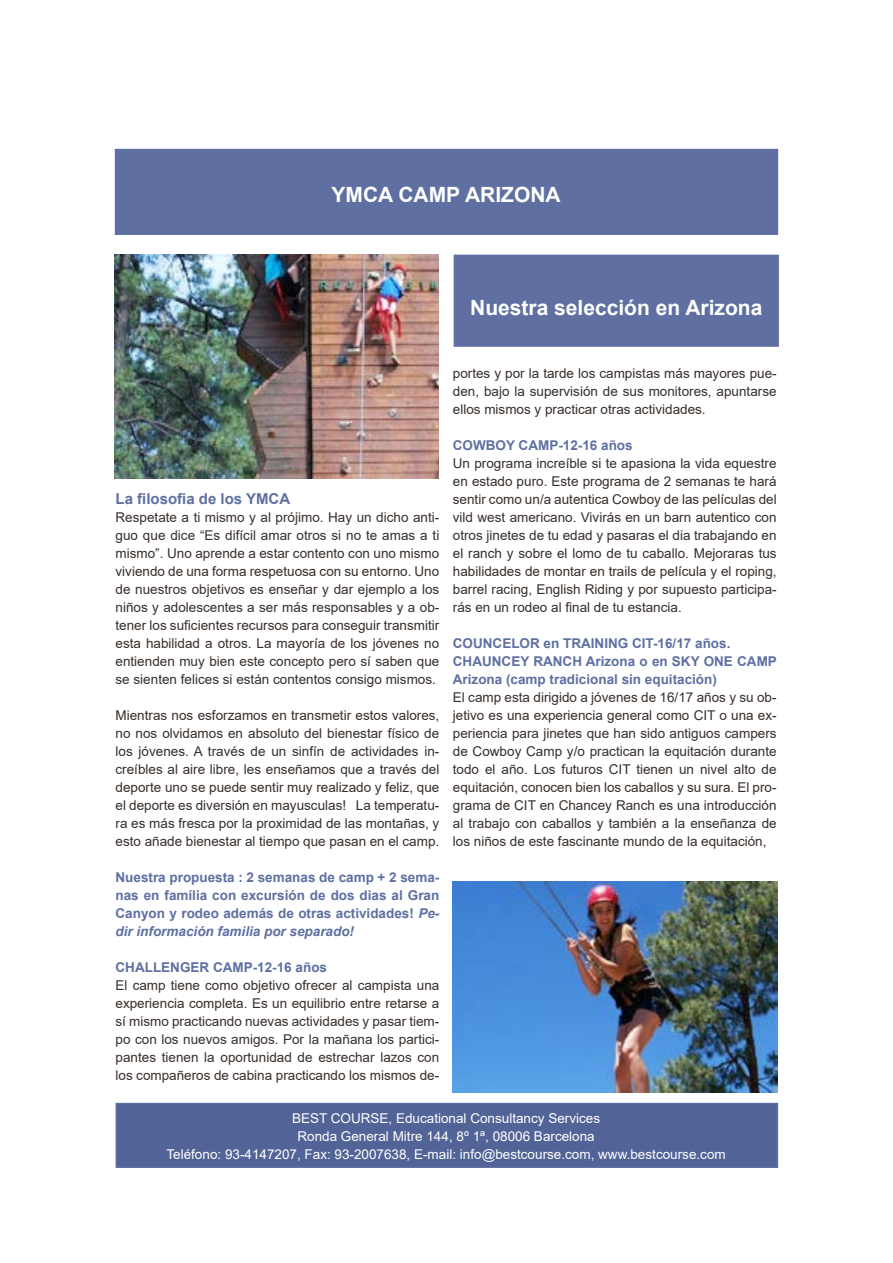
<style>
.page{position:relative;width:893px;height:1263px;background:#fff}
.page>*{position:absolute;margin:0;border:0;box-sizing:border-box;transform-origin:0 0}
.t1{font:700 21px "Arial";color:#fff}
.t2{font:700 15px "Arial";color:#5f6fa2}
.t3{font:13.5px/18px "Arial";color:#372e2a;text-align:justify}
.t4{font:700 13.5px/18px "Arial";color:#5f6fa2;text-align:justify}
.t5{font:13.5px/18px "Arial";color:#fff;text-align:center}
.s1{font-style:italic}
</style>
<div class="page">
<div style="left:116px;top:1103px;width:661px;height:64px;background:#526397"></div>
<div style="left:116px;top:1103px;width:662px;height:65px;border:2px solid #5f6fa2"></div>
<div style="left:115px;top:149px;width:663px;height:86px;background:#5f6fa2"></div>
<div style="left:454px;top:255px;width:324px;height:91px;background:#5f6fa2"></div>
<div style="left:454px;top:255px;width:325px;height:92px;border:2px solid #5f6fa2"></div>
<img style="left:115px;top:255px;width:324px;height:223px">
<img style="left:453px;top:881px;width:324px;height:212px">
<h1 class="t1" style="left:332px;top:180px;width:231px">YMCA CAMP ARIZONA</h1>
<h1 class="t1" style="left:470px;top:293px;width:294px">Nuestra selección en Arizona</h1>
<p class="t2" style="left:116px;top:488px;width:176px">La filosofia de los YMCA</p>
<p class="t3" style="left:116px;top:508px;width:325px">Respetate a ti mismo y al prójimo. Hay un dicho anti&shy;guo que dice “Es difícil amar otros si no te amas a ti mismo”. Uno aprende a estar contento con uno mismo viviendo de una forma respetuosa con su entorno. Uno de nuestros objetivos es enseñar y dar ejemplo a los niños y adolescentes a ser más responsables y a ob&shy;tener los suficientes recursos para conseguir transmitir esta habilidad a otros. La mayoría de los jóvenes no entienden muy bien este concepto pero sí saben que se sienten felices si están contentos consigo mismos.</p>
<p class="t3" style="left:116px;top:706px;width:325px">Mientras nos esforzamos en transmetir estos valores, no nos olvidamos en absoluto del bienestar físico de los jóvenes. A través de un sinfín de actividades in&shy;creíbles al aire libre, les enseñamos que a través del deporte uno se puede sentir muy realizado y feliz, que el deporte es diversión en mayusculas! La temperatu&shy;ra es más fresca por la proximidad de las montañas, y esto añade bienestar al tiempo que pasan en el camp.</p>
<p class="t4" style="left:116px;top:868px;width:325px">Nuestra propuesta : 2 semanas de camp + 2 sema&shy;nas en família con excursión de dos dias al Gran Canyon y rodeo además de otras actividades! <span class="s1">Pe&shy;dir información familia por separado!</span></p>
<p class="t4" style="left:116px;top:958px;width:213px">CHALLENGER CAMP-12-16 años</p>
<p class="t3" style="left:116px;top:976px;width:325px">El camp tiene como objetivo ofrecer al campista una experiencia completa. Es un equilibrio entre retarse a sí mismo practicando nuevas actividades y pasar tiem&shy;po con los nuevos amigos. Por la mañana los partici&shy;pantes tienen la oportunidad de estrechar lazos con los compañeros de cabina practicando los mismos de-</p>
<p class="t3" style="left:453px;top:364px;width:325px">portes y por la tarde los campistas más mayores pue&shy;den, bajo la supervisión de sus monitores, apuntarse ellos mismos y practicar otras actividades.</p>
<p class="t4" style="left:453px;top:436px;width:181px">COWBOY CAMP-12-16 años</p>
<p class="t3" style="left:453px;top:454px;width:325px">Un programa increíble si te apasiona la vida equestre en estado puro. Este programa de 2 semanas te hará sentir como un/a autentica Cowboy de las películas del vild west americano. Vivirás en un barn autentico con otros jinetes de tu edad y pasaras el dia trabajando en el ranch y sobre el lomo de tu caballo. Mejoraras tus habilidades de montar en trails de película y el roping, barrel racing, English Riding y por supuesto participa&shy;rás en un rodeo al final de tu estancia.</p>
<p class="t4" style="left:453px;top:634px;width:326px;text-align:left">COUNCELOR en TRAINING CIT-16/17 años.<br>CHAUNCEY RANCH Arizona o en SKY ONE CAMP<br>Arizona (camp tradicional sin equitación)</p>
<p class="t3" style="left:453px;top:688px;width:325px">El camp esta dirigido a jóvenes de 16/17 años y su ob&shy;jetivo es una experiencia general como CIT o una ex&shy;periencia para jinetes que han sido antiguos campers de Cowboy Camp y/o practican la equitación durante todo el año. Los futuros CIT tienen un nivel alto de equitación, conocen bien los caballos y su sura. El pro&shy;grama de CIT en Chancey Ranch es una introducción al trabajo con caballos y también a la enseñanza de los niños de este fascinante mundo de la equitación,</p>
<p class="t5" style="left:166px;top:1109px;width:561px">BEST COURSE, Educational Consultancy Services<br>Ronda General Mitre 144, 8º 1ª, 08006 Barcelona<br>Teléfono: 93-4147207, Fax: 93-2007638, E-mail: info@bestcourse.com, www.bestcourse.com</p>
</div>
